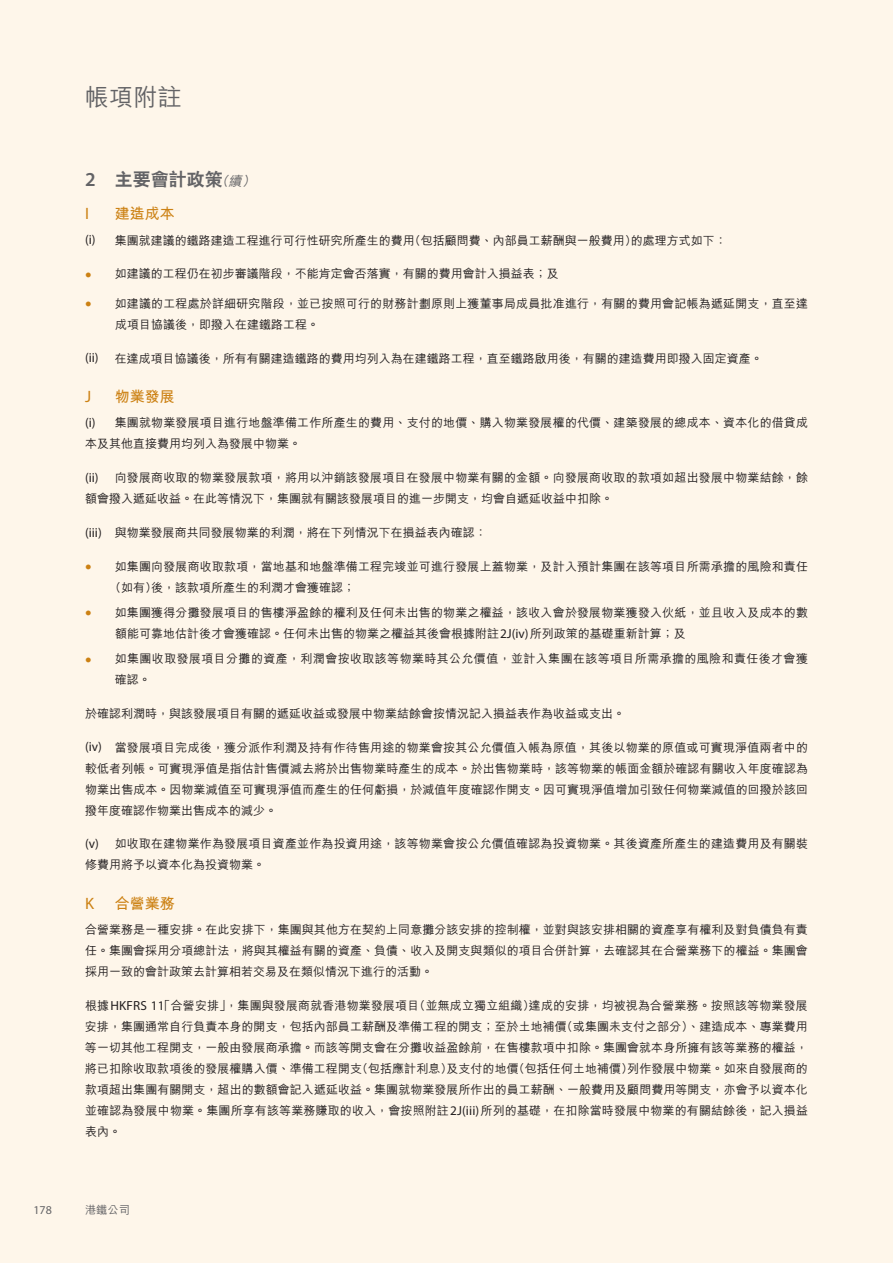
<style>
.page{position:relative;width:893px;height:1263px;background:#fef6ea}
.page>*{position:absolute;margin:0;border:0;box-sizing:border-box;transform-origin:0 0}
.t1{font:500 24px "M Hei HK";color:#636366}
.t2{font:800 18px "C Hei 2 HK";color:#636366}
.t3{font:16.5px "Myriad Pro";color:#cc8113}
.t4{font:700 15px "M Hei HK";color:#cc8113}
.t5{font:500 12px/21px "M Hei HK";letter-spacing:.005em;color:#231f20}
.t6{font:500 12px/21px "M Hei HK";letter-spacing:.03em;color:#231f20}
.t7{font:12px "Myriad Pro";color:#636366}
.t8{font:500 11.25px "M Hei HK";color:#636366}
.s1{font-family:"Myriad Pro";font-weight:600;font-size:19.8px}
.s2{font-family:"M Hei HK";font-weight:500;font-style:italic;font-size:13.5px}
.s3{font-family:"Myriad Pro";font-weight:400;font-size:13.2px}
.s4{font-family:"Myriad Pro";font-weight:400;font-size:23.1px;color:#cc8113}
</style>
<div class="page">
<h1 class="t1" style="left:85px;top:80px;width:98px">帳項附註</h1>
<h2 class="t2" style="left:85px;top:167px;width:175px"><span class="s1">2</span> 主要會計政策<span class="s2">（續）</span></h2>
<h3 class="t3" style="left:85px;top:204px;width:5px">I</h3>
<p class="t4" style="left:115px;top:203px;width:61px">建造成本</p>
<p class="t5" style="left:85px;top:229px;width:643px"><span class="s3">(i)</span> 集團就建議的鐵路建造工程進行可行性研究所產生的費用（包括顧問費、內部員工薪酬與一般費用）的處理方式如下：</p>
<p class="t5" style="left:85px;top:262px;width:475px"><span class="s4">•</span> 如建議的工程仍在初步審議階段，不能肯定會否落實，有關的費用會計入損益表；及</p>
<p class="t5" style="left:115px;top:292px;width:695px;text-indent:-30px"><span class="s4">•</span> 如建議的工程處於詳細研究階段，並已按照可行的財務計劃原則上獲董事局成員批准進行，有關的費用會記帳為遞延開支，直至達成項目協議後，即撥入在建鐵路工程。</p>
<p class="t5" style="left:85px;top:347px;width:679px"><span class="s3">(ii)</span> 在達成項目協議後，所有有關建造鐵路的費用均列入為在建鐵路工程，直至鐵路啟用後，有關的建造費用即撥入固定資產。</p>
<h3 class="t3" style="left:85px;top:387px;width:8px">J</h3>
<p class="t4" style="left:115px;top:386px;width:61px">物業發展</p>
<p class="t5" style="left:85px;top:412px;width:725px"><span class="s3">(i)</span> 集團就物業發展項目進行地盤準備工作所產生的費用、支付的地價、購入物業發展權的代價、建築發展的總成本、資本化的借貸成本及其他直接費用均列入為發展中物業。</p>
<p class="t5" style="left:85px;top:466px;width:725px"><span class="s3">(ii)</span> 向發展商收取的物業發展款項，將用以沖銷該發展項目在發展中物業有關的金額。向發展商收取的款項如超出發展中物業結餘，餘額會撥入遞延收益。在此等情況下，集團就有關該發展項目的進一步開支，均會自遞延收益中扣除。</p>
<p class="t5" style="left:85px;top:521px;width:403px"><span class="s3">(iii)</span> 與物業發展商共同發展物業的利潤，將在下列情況下在損益表內確認：</p>
<p class="t5" style="left:109px;top:555px;width:701px;text-indent:-24px"><span class="s4">•</span> 如集團向發展商收取款項，當地基和地盤準備工程完竣並可進行發展上蓋物業，及計入預計集團在該等項目所需承擔的風險和責任（如有）後，該款項所產生的利潤才會獲確認；</p>
<p class="t5" style="left:115px;top:601px;width:695px;text-indent:-30px"><span class="s4">•</span> 如集團獲得分攤發展項目的售樓淨盈餘的權利及任何未出售的物業之權益，該收入會於發展物業獲發入伙紙，並且收入及成本的數額能可靠地估計後才會獲確認。任何未出售的物業之權益其後會根據附註<span class="s3">2J(iv)</span>所列政策的基礎重新計算；及</p>
<p class="t6" style="left:115px;top:647px;width:695px;text-indent:-30px"><span class="s4">•</span> 如集團收取發展項目分攤的資產，利潤會按收取該等物業時其公允價值，並計入集團在該等項目所需承擔的風險和責任後才會獲確認。</p>
<p class="t5" style="left:85px;top:702px;width:542px">於確認利潤時，與該發展項目有關的遞延收益或發展中物業結餘會按情況記入損益表作為收益或支出。</p>
<p class="t5" style="left:85px;top:736px;width:724px;text-align:justify"><span class="s3">(iv)</span> 當發展項目完成後，獲分派作利潤及持有作待售用途的物業會按其公允價值入帳為原值，其後以物業的原值或可實現淨值兩者中的較低者列帳。可實現淨值是指估計售價減去將於出售物業時產生的成本。於出售物業時，該等物業的帳面金額於確認有關收入年度確認為物業出售成本。因物業減值至可實現淨值而產生的任何虧損，於減值年度確認作開支。因可實現淨值增加引致任何物業減值的回撥於該回撥年度確認作物業出售成本的減少。</p>
<p class="t5" style="left:85px;top:833px;width:725px"><span class="s3">(v)</span> 如收取在建物業作為發展項目資產並作為投資用途，該等物業會按公允價值確認為投資物業。其後資產所產生的建造費用及有關裝修費用將予以資本化為投資物業。</p>
<h3 class="t3" style="left:85px;top:894px;width:10px">K</h3>
<p class="t4" style="left:115px;top:892px;width:61px">合營業務</p>
<p class="t5" style="left:85px;top:918px;width:724px;text-align:justify">合營業務是一種安排。在此安排下，集團與其他方在契約上同意攤分該安排的控制權，並對與該安排相關的資產享有權利及對負債負有責任。集團會採用分項總計法，將與其權益有關的資產、負債、收入及開支與類似的項目合併計算，去確認其在合營業務下的權益。集團會採用一致的會計政策去計算相若交易及在類似情況下進行的活動。</p>
<p class="t5" style="left:85px;top:994px;width:725px;text-align:justify">根據<span class="s3">HKFRS 11</span>「合營安排」，集團與發展商就香港物業發展項目（並無成立獨立組織）達成的安排，均被視為合營業務。按照該等物業發展安排，集團通常自行負責本身的開支，包括內部員工薪酬及準備工程的開支；至於土地補價（或集團未支付之部分）、建造成本、專業費用等一切其他工程開支，一般由發展商承擔。而該等開支會在分攤收益盈餘前，在售樓款項中扣除。集團會就本身所擁有該等業務的權益，將已扣除收取款項後的發展權購入價、準備工程開支（包括應計利息）及支付的地價（包括任何土地補價）列作發展中物業。如來自發展商的款項超出集團有關開支，超出的數額會記入遞延收益。集團就物業發展所作出的員工薪酬、一般費用及顧問費用等開支，亦會予以資本化並確認為發展中物業。集團所享有該等業務賺取的收入，會按照附註<span class="s3">2J(iii)</span>所列的基礎，在扣除當時發展中物業的有關結餘後，記入損益表內。</p>
<p class="t7" style="left:33px;top:1203px;width:20px">178</p>
<p class="t8" style="left:85px;top:1202px;width:46px">港鐵公司</p>
</div>
